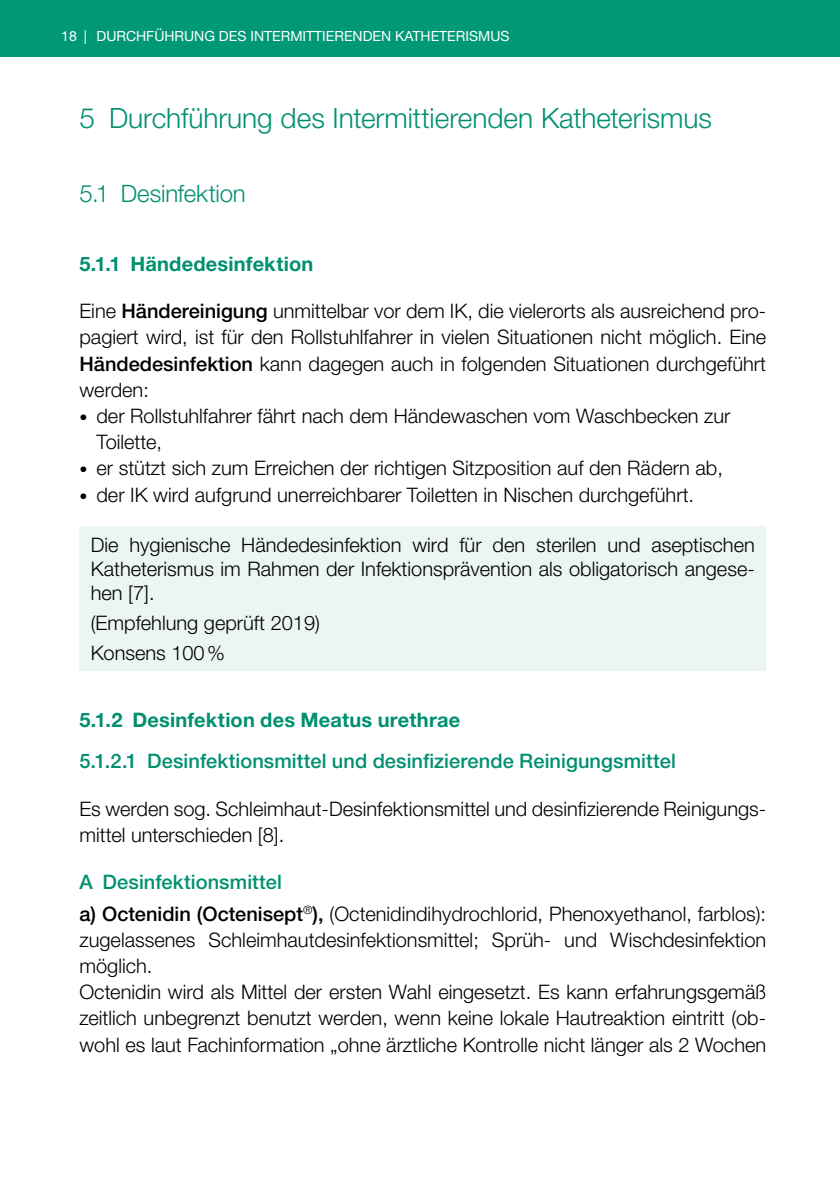
<style>
.page{position:relative;width:840px;height:1191px;background:#fff}
.page>*{position:absolute;margin:0;border:0;box-sizing:border-box;transform-origin:0 0}
.t1{font:300 28px "Helvetica Neue LTW1 G";color:#009070}
.t2{font:300 24px "Helvetica Neue LTW1 G";letter-spacing:-.005em;color:#009070}
.t3{font:300 20px/26.2px "Helvetica Neue LTW1 G";color:#000}
.t4{font:500 20px "Helvetica Neue LTW1 G";letter-spacing:.005em;color:#009070}
.t5{font:700 20px "Helvetica Neue LTW1 G";letter-spacing:.01em;color:#009070}
.t6{font:14px "Helvetica Neue LTW1 G";color:#fff}
.s1{font-weight:500}
.s2{font-size:16px}
.s3{font-weight:500;color:#009070}
</style>
<div class="page">
<div style="left:0;top:0;width:839px;height:57px;background:#009877"></div>
<div style="left:79px;top:526px;width:686px;height:145px;background:#ebf5f3"></div>
<p class="t6" style="left:61px;top:28px;width:449px">18 | DURCHFÜHRUNG DES INTERMITTIERENDEN KATHETERISMUS</p>
<h1 class="t1" style="left:79px;top:101px;width:633px">5 Durchführung des Intermittierenden Katheterismus</h1>
<p class="t2" style="left:79px;top:179px;width:168px">5.1 Desinfektion</p>
<p class="t5" style="left:79px;top:252px;width:235px">5.1.1 Händedesinfektion</p>
<p class="t3" style="left:79px;top:298px;width:688px;text-align:justify">Eine <span class="s1">Händereinigung</span> unmittelbar vor dem IK, die vielerorts als ausreichend pro&shy;pagiert wird, ist für den Rollstuhlfahrer in vielen Situationen nicht möglich. Eine <span class="s1">Händedesinfektion</span> kann dagegen auch in folgenden Situationen durchgeführt werden:</p>
<p class="t3" style="left:96px;top:403px;width:635px;text-indent:-17px"><span class="s2">•</span> der Rollstuhlfahrer fährt nach dem Händewaschen vom Waschbecken zur<br>Toilette,</p>
<p class="t3" style="left:79px;top:455px;width:644px"><span class="s2">•</span> er stützt sich zum Erreichen der richtigen Sitzposition auf den Rädern ab,</p>
<p class="t3" style="left:79px;top:481px;width:616px"><span class="s2">•</span> der IK wird aufgrund unerreichbarer Toiletten in Nischen durchgeführt.</p>
<p class="t3" style="left:91px;top:533px;width:665px;line-height:24px;text-align:justify">Die hygienische Händedesinfektion wird für den sterilen und aseptischen Katheterismus im Rahmen der Infektionsprävention als obligatorisch angese&shy;hen [7].</p>
<p class="t3" style="left:91px;top:608px;width:230px;line-height:29.6px">(Empfehlung geprüft 2019)<br>Konsens 100%</p>
<p class="t5" style="left:79px;top:707px;width:382px">5.1.2 Desinfektion des Meatus urethrae</p>
<p class="t4" style="left:79px;top:748px;width:597px">5.1.2.1 Desinfektionsmittel und desinfizierende Reinigungsmittel</p>
<p class="t3" style="left:79px;top:795px;width:688px">Es werden sog. Schleimhaut-Desinfektionsmittel und desinfizierende Reinigungs&shy;mittel unterschieden [8].</p>
<p class="t3" style="left:79px;top:865px;width:687px;line-height:31.8px"><span class="s3">A Desinfektionsmittel<br></span><span class="s1">a) Octenidin (Octenisept</span><sup>®</sup><span class="s1">),</span> (Octenidindihydrochlorid, Phenoxyethanol, farblos):</p>
<p class="t3" style="left:79px;top:926px;width:688px">zugelassenes Schleimhautdesinfektionsmittel; Sprüh- und Wischdesinfektion möglich.<br>Octenidin wird als Mittel der ersten Wahl eingesetzt. Es kann erfahrungsgemäß zeitlich unbegrenzt benutzt werden, wenn keine lokale Hautreaktion eintritt (ob&shy;wohl es laut Fachinformation „ohne ärztliche Kontrolle nicht länger als 2 Wochen</p>
</div>
